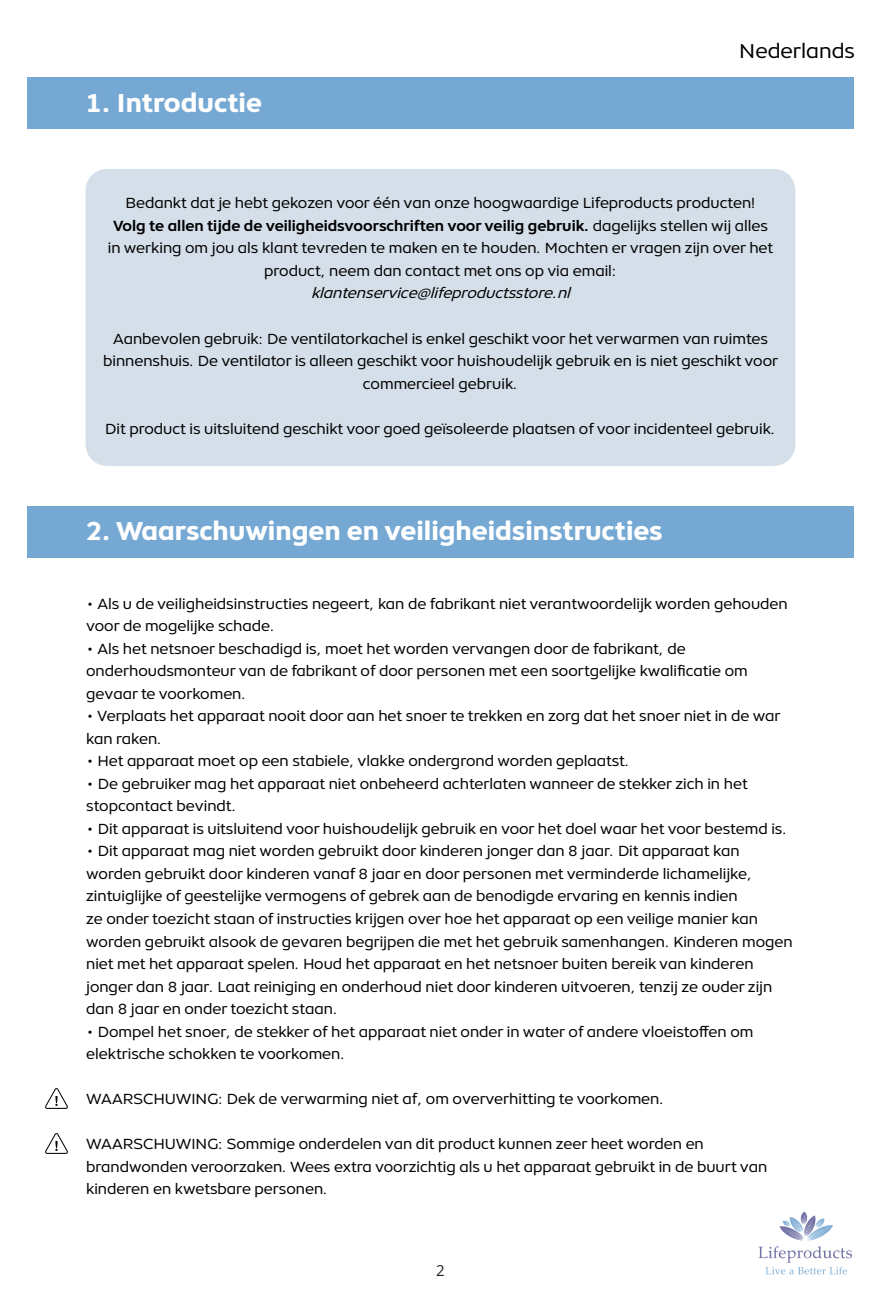
<style>
.page{position:relative;width:881px;height:1304px;background:#fff}
.page>*{position:absolute;margin:0;border:0;box-sizing:border-box;transform-origin:0 0}
.t1{font:800 26.25px "Object";color:#fff}
.t2{font:20.62px "Object";color:#000}
.t3{font:15px/22.5px "Object";color:#000}
.t4{font:italic 15px "Object";color:#000}
.t5{font:15px "Open Sans";color:#231f20}
.s1{font-weight:700}
</style>
<div class="page">
<img style="left:758px;top:1211px;width:94px;height:64px">
<div style="left:27px;top:77px;width:826px;height:52px;background:#75a8d3"></div>
<div style="left:27px;top:506px;width:826px;height:52px;background:#75a8d3"></div>
<div style="left:86px;top:169px;width:709px;height:297px;background:#d5dfe9;border-radius:21px"></div>
<img style="left:45px;top:1088px;width:23px;height:20px">
<img style="left:45px;top:1133px;width:23px;height:20px">
<p class="t1" style="left:85px;top:82px;width:178px">1. Introductie</p>
<p class="t2" style="left:739px;top:35px;width:117px">Nederlands</p>
<p class="t3" style="left:125px;top:191px;width:631px">Bedankt dat je hebt gekozen voor één van onze hoogwaardige Lifeproducts producten!</p>
<p class="t3" style="left:108px;top:213px;width:666px;text-align:center"><span class="s1">Volg te allen tijde de veiligheidsvoorschriften voor veilig gebruik.</span> dagelijks stellen wij alles in werking om jou als klant tevreden te maken en te houden. Mochten er vragen zijn over het product, neem dan contact met ons op via email:</p>
<p class="t4" style="left:311px;top:282px;width:266px">klantenservice@lifeproductsstore.nl</p>
<p class="t3" style="left:103px;top:326px;width:676px;text-align:center">Aanbevolen gebruik: De ventilatorkachel is enkel geschikt voor het verwarmen van ruimtes binnenshuis. De ventilator is alleen geschikt voor huishoudelijk gebruik en is niet geschikt voor commercieel gebruik.</p>
<p class="t3" style="left:105px;top:416px;width:671px">Dit product is uitsluitend geschikt voor goed geïsoleerde plaatsen of voor incidenteel gebruik.</p>
<p class="t1" style="left:85px;top:510px;width:578px">2. Waarschuwingen en veiligheidsinstructies</p>
<p class="t3" style="left:86px;top:591px;width:702px">• Als u de veiligheidsinstructies negeert, kan de fabrikant niet verantwoordelijk worden gehouden voor de mogelijke schade.</p>
<p class="t3" style="left:86px;top:636px;width:662px">• Als het netsnoer beschadigd is, moet het worden vervangen door de fabrikant, de onderhoudsmonteur van de fabrikant of door personen met een soortgelijke kwalificatie om gevaar te voorkomen.</p>
<p class="t3" style="left:86px;top:703px;width:695px">• Verplaats het apparaat nooit door aan het snoer te trekken en zorg dat het snoer niet in de war kan raken.</p>
<p class="t3" style="left:86px;top:748px;width:545px">• Het apparaat moet op een stabiele, vlakke ondergrond worden geplaatst.</p>
<p class="t3" style="left:86px;top:771px;width:662px">• De gebruiker mag het apparaat niet onbeheerd achterlaten wanneer de stekker zich in het stopcontact bevindt.</p>
<p class="t3" style="left:86px;top:816px;width:702px">• Dit apparaat is uitsluitend voor huishoudelijk gebruik en voor het doel waar het voor bestemd is.</p>
<p class="t3" style="left:86px;top:838px;width:707px">• Dit apparaat mag niet worden gebruikt door kinderen jonger dan 8 jaar. Dit apparaat kan worden gebruikt door kinderen vanaf 8 jaar en door personen met verminderde lichamelijke, zintuiglijke of geestelijke vermogens of gebrek aan de benodigde ervaring en kennis indien<br>ze onder toezicht staan of instructies krijgen over hoe het apparaat op een veilige manier kan worden gebruikt alsook de gevaren begrijpen die met het gebruik samenhangen. Kinderen mogen niet met het apparaat spelen. Houd het apparaat en het netsnoer buiten bereik van kinderen jonger dan 8 jaar. Laat reiniging en onderhoud niet door kinderen uitvoeren, tenzij ze ouder zijn dan 8 jaar en onder toezicht staan.</p>
<p class="t3" style="left:86px;top:1018px;width:668px">• Dompel het snoer, de stekker of het apparaat niet onder in water of andere vloeistoffen om elektrische schokken te voorkomen.</p>
<p class="t3" style="left:86px;top:1086px;width:579px">WAARSCHUWING: Dek de verwarming niet af, om oververhitting te voorkomen.</p>
<p class="t3" style="left:86px;top:1131px;width:682px">WAARSCHUWING: Sommige onderdelen van dit product kunnen zeer heet worden en brandwonden veroorzaken. Wees extra voorzichtig als u het apparaat gebruikt in de buurt van kinderen en kwetsbare personen.</p>
<p class="t5" style="left:436px;top:1259px;width:10px">2</p>
</div>
